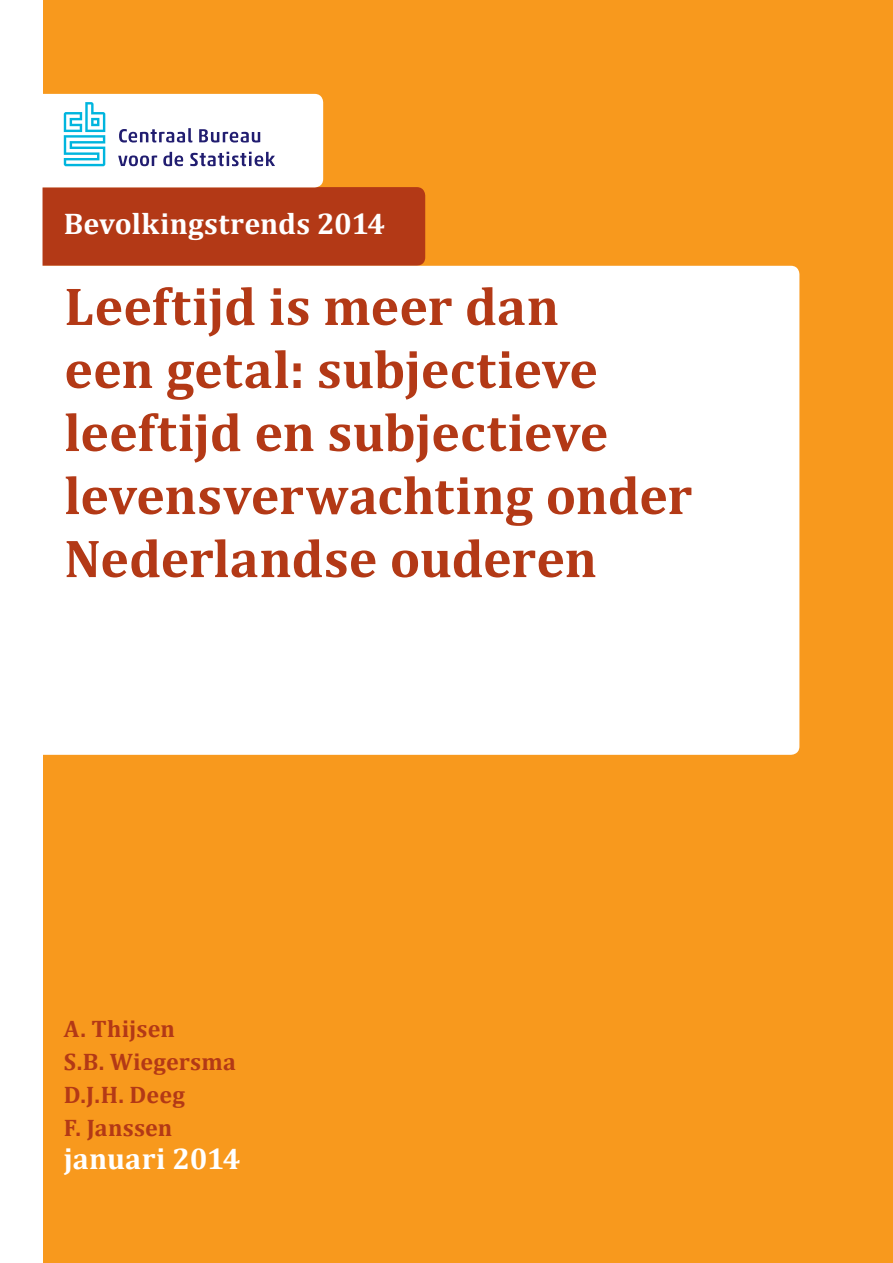
<style>
.page{position:relative;width:893px;height:1263px;background:#f8991d}
.page>*{position:absolute;margin:0;border:0;box-sizing:border-box;transform-origin:0 0}
.t1{font:700 54px/63px "Cambria";letter-spacing:-.01em;color:#b33916}
.t2{font:700 30px "Cambria";letter-spacing:.005em;color:#fff}
.t3{font:700 24px/33px "Cambria";letter-spacing:.005em;color:#b33916}
</style>
<div class="page">
<div style="left:0;top:0;width:43px;height:1263px;background:#fff"></div>
<div style="left:43px;top:266px;width:756px;height:489px;background:#fff"></div>
<svg style="left:42px;top:94px;width:383px;height:172px;background:#d18f70"></svg>
<p class="t2" style="left:64px;top:202px;width:323px">Bevolkingstrends 2014</p>
<p class="t1" style="left:64px;top:273px;width:629px">Leeftijd is meer dan<br>een getal: subjectieve leeftijd en subjectieve levensverwachting onder<br>Nederlandse ouderen</p>
<p class="t3" style="left:64px;top:1012px;width:174px">A. Thijsen<br>S.B. Wiegersma<br>D.J.H. Deeg<br>F. Janssen</p>
<p class="t2" style="left:64px;top:1138px;width:178px">januari 2014</p>
</div>
